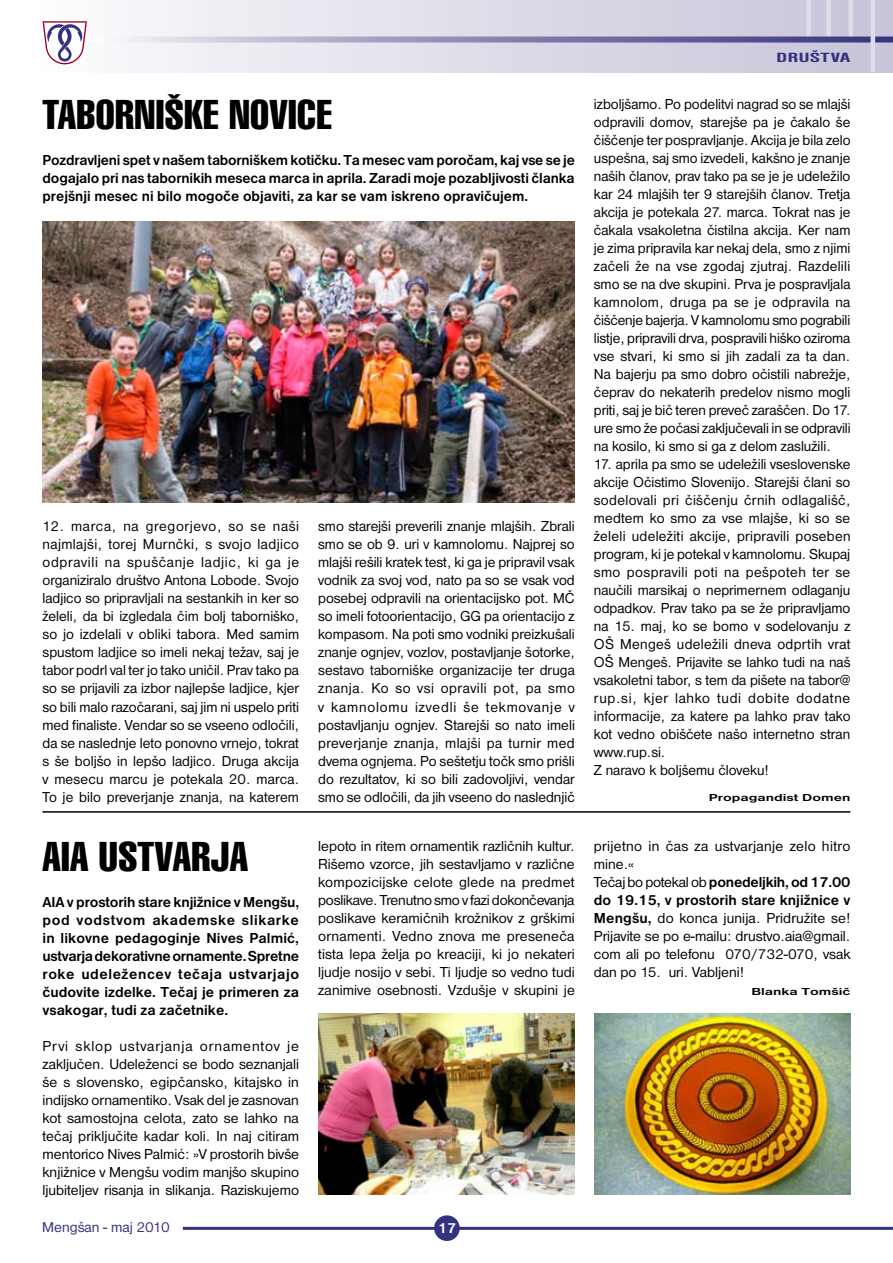
<style>
.page{position:relative;width:893px;height:1263px;background:#fff}
.page>*{position:absolute;margin:0;border:0;box-sizing:border-box;transform-origin:0 0}
.t1{font:extra-condensed 40.5px "Swiss 911 BT";letter-spacing:.01em;color:#000}
.t2{font:15px/18px "Nimbus San DEE";color:#000;text-align:justify}
.t3{font:700 15px/18px "Nimbus San DEE";color:#000;text-align:justify}
.t4{font:15px "Nimbus San DEE";color:#32327f}
.t5{font:700 15px "Nimbus San DEE";color:#fff}
.t6{font:700 condensed 13.8px "Nimbus San DEE";color:#32327f;scale:2 1}
.t7{font:700 10.5px "Nimbus San DEE";color:#000;scale:1.43 1}
.s1{font-weight:700}
</style>
<div class="page">
<div style="left:43px;top:0;width:850px;height:72px;background:linear-gradient(to right,#fbfafc,#c5c1d7)"></div>
<div style="left:806px;top:0;width:5px;height:41px;background:#e0dde9"></div>
<div style="left:826px;top:0;width:5px;height:41px;background:#e0dde9"></div>
<div style="left:848px;top:0;width:5px;height:41px;background:#e0dde9"></div>
<svg style="left:87px;top:37px;width:806px;height:6px;background:#9792b9"></svg>
<hr style="left:871px;top:0;width:4px;height:72px;background:#e0dde9">
<hr style="left:183px;top:1227px;width:710px;height:3px;background:#32327f">
<div style="left:434px;top:1215px;width:26px;height:26px;background:#32327f;border-radius:50%"></div>
<svg style="left:43px;top:21px;width:44px;height:43px"></svg>
<img style="left:43px;top:221px;width:532px;height:282px">
<img style="left:318px;top:1013px;width:257px;height:182px">
<img style="left:594px;top:1013px;width:256px;height:182px">
<hr style="left:43px;top:811px;width:807px;height:2px;background:#000">
<h1 class="t1" style="left:43px;top:91px;width:291px">TABORNIŠKE NOVICE</h1>
<p class="t3" style="left:43px;top:151px;width:534px">Pozdravljeni spet v našem taborniškem kotičku. Ta mesec vam poročam, kaj vse se je dogajalo pri nas tabornikih meseca marca in aprila. Zaradi moje pozabljivosti članka prejšnji mesec ni bilo mogoče objaviti, za kar se vam iskreno opravičujem.</p>
<p class="t2" style="left:43px;top:518px;width:258px">12. marca, na gregorjevo, so se naši najmlajši, torej Murnčki, s svojo ladjico odpravili na spuščanje ladjic, ki ga je organiziralo društvo Antona Lobode. Svojo ladjico so pripravljali na sestankih in ker so želeli, da bi izgledala čim bolj taborniško, so jo izdelali v obliki tabora. Med samim spustom ladjice so imeli nekaj težav, saj je tabor podrl val ter jo tako uničil. Prav tako pa so se prijavili za izbor najlepše ladjice, kjer so bili malo razočarani, saj jim ni uspelo priti med finaliste. Vendar so se vseeno odločili, da se naslednje leto ponovno vrnejo, tokrat s še boljšo in lepšo ladjico. Druga akcija v mesecu marcu je potekala 20. marca.<br>To je bilo preverjanje znanja, na katerem</p>
<p class="t2" style="left:318px;top:518px;width:258px">smo starejši preverili znanje mlajših. Zbrali smo se ob 9. uri v kamnolomu. Najprej so mlajši rešili kratek test, ki ga je pripravil vsak vodnik za svoj vod, nato pa so se vsak vod posebej odpravili na orientacijsko pot. MČ so imeli fotoorientacijo, GG pa orientacijo z kompasom. Na poti smo vodniki preizkušali znanje ognjev, vozlov, postavljanje šotorke, sestavo taborniške organizacije ter druga znanja. Ko so vsi opravili pot, pa smo v kamnolomu izvedli še tekmovanje v postavljanju ognjev. Starejši so nato imeli preverjanje znanja, mlajši pa turnir med dvema ognjema. Po seštetju točk smo prišli do rezultatov, ki so bili zadovoljivi, vendar smo se odločili, da jih vseeno do naslednjič</p>
<p class="t6" style="left:776px;top:50px;width:39px">DRUŠTVA</p>
<p class="t2" style="left:594px;top:95px;width:258px">izboljšamo. Po podelitvi nagrad so se mlajši odpravili domov, starejše pa je čakalo še čiščenje ter pospravljanje. Akcija je bila zelo uspešna, saj smo izvedeli, kakšno je znanje naših članov, prav tako pa se je je udeležilo kar 24 mlajših ter 9 starejših članov. Tretja akcija je potekala 27. marca. Tokrat nas je čakala vsakoletna čistilna akcija. Ker nam je zima pripravila kar nekaj dela, smo z njimi začeli že na vse zgodaj zjutraj. Razdelili smo se na dve skupini. Prva je pospravljala kamnolom, druga pa se je odpravila na čiščenje bajerja. V kamnolomu smo pograbili listje, pripravili drva, pospravili hiško oziroma vse stvari, ki smo si jih zadali za ta dan.<br>Na bajerju pa smo dobro očistili nabrežje, čeprav do nekaterih predelov nismo mogli priti, saj je bič teren preveč zaraščen. Do 17. ure smo že počasi zaključevali in se odpravili na kosilo, ki smo si ga z delom zaslužili.</p>
<p class="t2" style="left:594px;top:455px;width:258px;text-align:left">17. aprila pa smo se udeležili vseslovenske akcije Očistimo Slovenijo. Starejši člani so sodelovali pri čiščenju črnih odlagališč, medtem ko smo za vse mlajše, ki so se želeli udeležiti akcije, pripravili poseben program, ki je potekal v kamnolomu. Skupaj smo pospravili poti na pešpoteh ter se naučili marsikaj o neprimernem odlaganju odpadkov. Prav tako pa se že pripravljamo na 15. maj, ko se bomo v sodelovanju z OŠ Mengeš udeležili dneva odprtih vrat OŠ Mengeš. Prijavite se lahko tudi na naš vsakoletni tabor, s tem da pišete na tabor@ rup.si, kjer lahko tudi dobite dodatne informacije, za katere pa lahko prav tako kot vedno obiščete našo internetno stran www.rup.si.<br>Z naravo k boljšemu človeku!</p>
<p class="t7" style="left:709px;top:791px;width:101px">Propagandist Domen</p>
<h1 class="t1" style="left:43px;top:833px;width:207px">AIA USTVARJA</h1>
<p class="t3" style="left:43px;top:893px;width:258px">AIA v prostorih stare knjižnice v Mengšu, pod vodstvom akademske slikarke in likovne pedagoginje Nives Palmić, ustvarja dekorativne ornamente. Spretne roke udeležencev tečaja ustvarjajo čudovite izdelke. Tečaj je primeren za vsakogar, tudi za začetnike.</p>
<p class="t2" style="left:43px;top:1037px;width:258px">Prvi sklop ustvarjanja ornamentov je zaključen. Udeleženci se bodo seznanjali še s slovensko, egipčansko, kitajsko in indijsko ornamentiko. Vsak del je zasnovan kot samostojna celota, zato se lahko na tečaj priključite kadar koli. In naj citiram mentorico Nives Palmić: »V prostorih bivše knjižnice v Mengšu vodim manjšo skupino ljubiteljev risanja in slikanja. Raziskujemo</p>
<p class="t2" style="left:318px;top:837px;width:258px">lepoto in ritem ornamentik različnih kultur.<br>Rišemo vzorce, jih sestavljamo v različne kompozicijske celote glede na predmet poslikave. Trenutno smo v fazi dokončevanja poslikave keramičnih krožnikov z grškimi ornamenti. Vedno znova me preseneča tista lepa želja po kreaciji, ki jo nekateri ljudje nosijo v sebi. Ti ljudje so vedno tudi zanimive osebnosti. Vzdušje v skupini je</p>
<p class="t2" style="left:594px;top:837px;width:258px;text-align:left">prijetno in čas za ustvarjanje zelo hitro mine.«<br>Tečaj bo potekal ob <span class="s1">ponedeljkih, od 17.00 do 19.15, v prostorih stare knjižnice v Mengšu,</span> do konca junija. Pridružite se!<br>Prijavite se po e-mailu: drustvo.aia@gmail. com ali po telefonu 070/732-070, vsak dan po 15. uri. Vabljeni!</p>
<p class="t7" style="left:751px;top:986px;width:71px">Blanka Tomšič</p>
<p class="t4" style="left:42px;top:1219px;width:129px">Mengšan - maj 2010</p>
<p class="t5" style="left:438px;top:1219px;width:20px">17</p>
</div>
